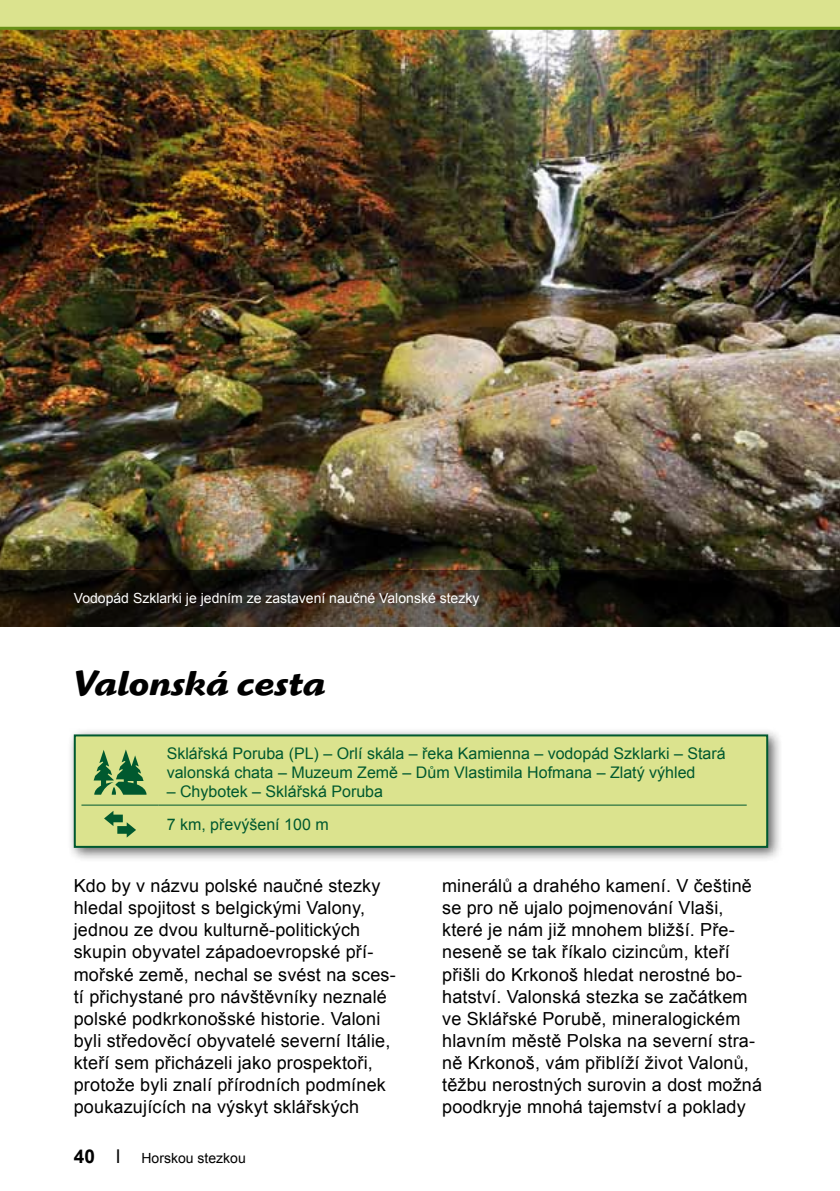
<style>
.page{position:relative;width:840px;height:1191px;background:#fff}
.page>*{position:absolute;margin:0;border:0;box-sizing:border-box;transform-origin:0 0}
.t1{font:italic 700 36px "Highlander Itc TEE";letter-spacing:.01em;color:#000}
.t2{font:18px/22.2px "Arial";letter-spacing:.01em;color:#000}
.t3{font:16px/19.2px "Arial";color:#00592f}
.t4{font:14px "Arial";color:#fff}
.t5{font:14px "Arial";color:#000}
.s1{font-weight:700;font-size:19px}
.s2{font-size:19px}
</style>
<div class="page">
<img style="left:0;top:30px;width:839px;height:597px">
<div style="left:0;top:0;width:839px;height:28px;background:#dbe38e"></div>
<hr style="left:0;top:27px;width:839px;height:3px;background:#699118">
<svg style="left:0;top:570px;width:839px;height:56px;background:#241d15"></svg>
<div style="left:67px;top:727px;width:715px;height:135px;background:#000;opacity:.6"></div>
<div style="left:75px;top:735px;width:691px;height:112px;background:#dbe38e"></div>
<hr style="left:159px;top:804px;width:587px;height:1px;background:#00592f">
<svg style="left:81px;top:749px;width:78px;height:89px"></svg>
<div style="left:74px;top:734px;width:693px;height:114px;border:2px solid #00592f"></div>
<p class="t4" style="left:74px;top:588px;width:407px">Vodopád Szklarki je jedním ze zastavení naučné Valonské stezky</p>
<h1 class="t1" style="left:74px;top:662px;width:253px">Valonská cesta</h1>
<p class="t3" style="left:167px;top:743px;width:560px">Sklářská Poruba (PL) – Orlí skála – řeka Kamienna – vodopád Szklarki – Stará valonská chata – Muzeum Země – Dům Vlastimila Hofmana – Zlatý výhled</p>
<p class="t3" style="left:167px;top:775px;width:218px;line-height:33px">– Chybotek – Sklářská Poruba<br>7 km, převýšení 100 m</p>
<p class="t2" style="left:74px;top:875px;width:323px">Kdo by v názvu polské naučné stezky hledal spojitost s belgickými Valony, jednou ze dvou kulturně-politických skupin obyvatel západoevropské pří&shy;mořské země, nechal se svést na sces&shy;tí přichystané pro návštěvníky neznalé polské podkrkonošské historie. Valoni byli středověcí obyvatelé severní Itálie, kteří sem přicházeli jako prospektoři, protože byli znalí přírodních podmínek poukazujících na výskyt sklářských</p>
<p class="t2" style="left:442px;top:874px;width:321px">minerálů a drahého kamení. V češtině se pro ně ujalo pojmenování Vlaši, které je nám již mnohem bližší. Pře&shy;neseně se tak říkalo cizincům, kteří přišli do Krkonoš hledat nerostné bo&shy;hatství. Valonská stezka se začátkem ve Sklářské Porubě, mineralogickém hlavním městě Polska na severní stra&shy;ně Krkonoš, vám přiblíží život Valonů, těžbu nerostných surovin a dost možná poodkryje mnohá tajemství a poklady</p>
<p class="t5" style="left:74px;top:1148px;width:173px"><span class="s1">40</span> <span class="s2">l</span> Horskou stezkou</p>
</div>
